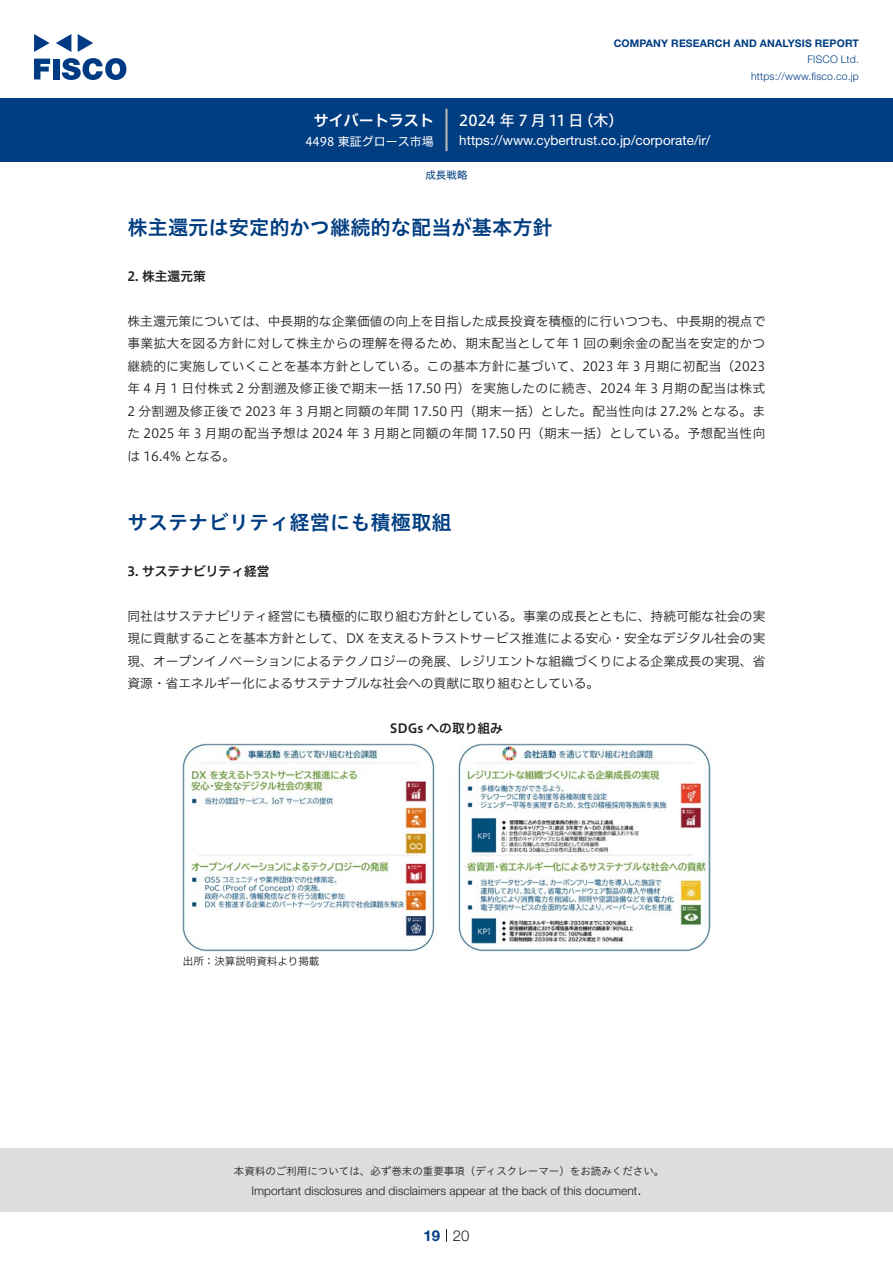
<style>
.page{position:relative;width:893px;height:1263px;background:#fff}
.page>*{position:absolute;margin:0;border:0;box-sizing:border-box;transform-origin:0 0}
.中タイトル{font:20.25px "Hiragino UD Sans Std W6";color:#003d81}
.t1{font:15px "Hiragino UD Sans F Std N W5";color:#fff}
.t2{font:15px "Hiragino UD Sans F Std N W6";color:#fff}
.t3{font:300 15px "Helvetica Neue LT Std";color:#231f20}
.t4{font:700 15px "Helvetica Neue LT Std";color:#003d81}
.t5{font:13.5px "Helvetica Neue LT Std";color:#fff}
.本文{font:12.75px/22.5px "Hiragino UD Sans F Std N W3";color:#231f20;text-align:justify}
.小タイトル{font:12.75px "Hiragino UD Sans F Std N W6";color:#231f20}
.チャートタイトル{font:12.75px "Hiragino UD Sans F Std N W6";color:#231f20}
.t6{font:300 12px "Helvetica Neue LT Std";color:#231f20}
.t7{font:12px "Hiragino UD Sans F Std N W4";color:#fff}
.t8{font:10.5px "Hiragino UD Sans Std W3";color:#231f20}
.t9{font:700 10.5px "Helvetica Neue LT Std";letter-spacing:.015em;color:#003d81}
.t10{font:300 10.5px/16.5px "Helvetica Neue LT Std";letter-spacing:.015em;color:#003d81;text-align:right}
.表組み基本スタイル{font:10.5px "Hiragino UD Sans F Std N W3";color:#231f20}
.ヘッダー{font:10.5px "Hiragino UD Sans F Std N W4";color:#003d81}
</style>
<div class="page">
<div style="left:0;top:1148px;width:893px;height:64px;background:#ddd"></div>
<svg style="left:34px;top:59px;width:16px;height:20px"></svg>
<div style="left:53px;top:59px;width:6px;height:20px;background:#003a83"></div>
<svg style="left:62px;top:58px;width:64px;height:22px"></svg>
<svg style="left:34px;top:34px;width:16px;height:18px"></svg>
<svg style="left:78px;top:34px;width:15px;height:18px"></svg>
<svg style="left:56px;top:34px;width:15px;height:18px"></svg>
<div style="left:0;top:98px;width:893px;height:64px;background:#003d81"></div>
<hr style="left:445px;top:109px;width:3px;height:42px;background:#b5b5b6">
<svg style="left:446px;top:1229px;width:1px;height:13px"></svg>
<img style="left:183px;top:743px;width:527px;height:209px">
<p class="t2" style="left:314px;top:109px;width:122px">サイバートラスト</p>
<p class="t7" style="left:305px;top:132px;width:130px">4498 東証グロース市場</p>
<p class="t9" style="left:614px;top:37px;width:247px">COMPANY RESEARCH AND ANALYSIS REPORT</p>
<p class="t10" style="left:751px;top:51px;width:109px">FISCO Ltd. https://www.fisco.co j p.</p>
<p class="t1" style="left:459px;top:109px;width:126px">2024 年 7 月 11 日</p>
<p class="t1" style="left:579px;top:109px;width:46px">（木(</p>
<p class="t5" style="left:459px;top:132px;width:253px">https://www.cybertrust.co j p. /corporate /i r/</p>
<p class="ヘッダー" style="left:425px;top:167px;width:43px">成長戦略</p>
<p class="中タイトル" style="left:128px;top:212px;width:427px">株主還元は安定的かつ継続的な配当が基本方針</p>
<p class="小タイトル" style="left:128px;top:266px;width:80px">2. 株主還元策</p>
<p class="本文" style="left:128px;top:309px;width:639px">株主還元策については、中長期的な企業価値の向上を目指した成長投資を積極的に行いつつも、中長期的視点で事業拡大を図る方針に対して株主からの理解を得るため、期末配当として年 1 回の剰余金の配当を安定的かつ継続的に実施していくことを基本方針としている。この基本方針に基づいて、2023 年 3 月期に初配当)2023年 4 月 1 日付株式 2 分割遡及修正後で期末一括 17.50 円）を実施したのに続き、2024 年 3 月期の配当は株式2 分割遡及修正後で 2023 年 3 月期と同額の年間 17.50 円（期末一括）とした。配当性向は 27.2% となる。また 2025 年 3 月期の配当予想は 2024 年 3 月期と同額の年間 17.50 円（期末一括）としている。予想配当性向は 16.4% となる。</p>
<p class="中タイトル" style="left:128px;top:506px;width:325px">サステナビリティ経営にも積極取組</p>
<p class="小タイトル" style="left:128px;top:561px;width:144px">3. サステナビリティ経営</p>
<p class="本文" style="left:128px;top:604px;width:639px">同社はサステナビリティ経営にも積極的に取り組む方針としている。事業の成長とともに、持続可能な社会の実現に貢献することを基本方針として、DX を支えるトラストサービス推進による安心・安全なデジタル社会の実現、オープンイノベーションによるテクノロジーの発展、レジリエントな組織づくりによる企業成長の実現、省資源・省エネルギー化によるサステナブルな社会への貢献に取り組むとしている。</p>
<p class="チャートタイトル" style="left:390px;top:718px;width:115px">SDGs への取り組み</p>
<p class="表組み基本スタイル" style="left:183px;top:953px;width:138px">出所：決算説明資料より掲載</p>
<p class="t8" style="left:234px;top:1163px;width:432px">本資料のご利用については、必ず巻末の重要事項（ディスクレーマー）をお読みください。</p>
<p class="t3" style="left:637px;top:1180px;width:6px">.</p>
<p class="t6" style="left:251px;top:1183px;width:387px">Important disclosures and disclaimers appear at the back of this document</p>
<p class="t4" style="left:423px;top:1226px;width:18px">19</p>
<p class="t3" style="left:453px;top:1226px;width:18px">20</p>
</div>
